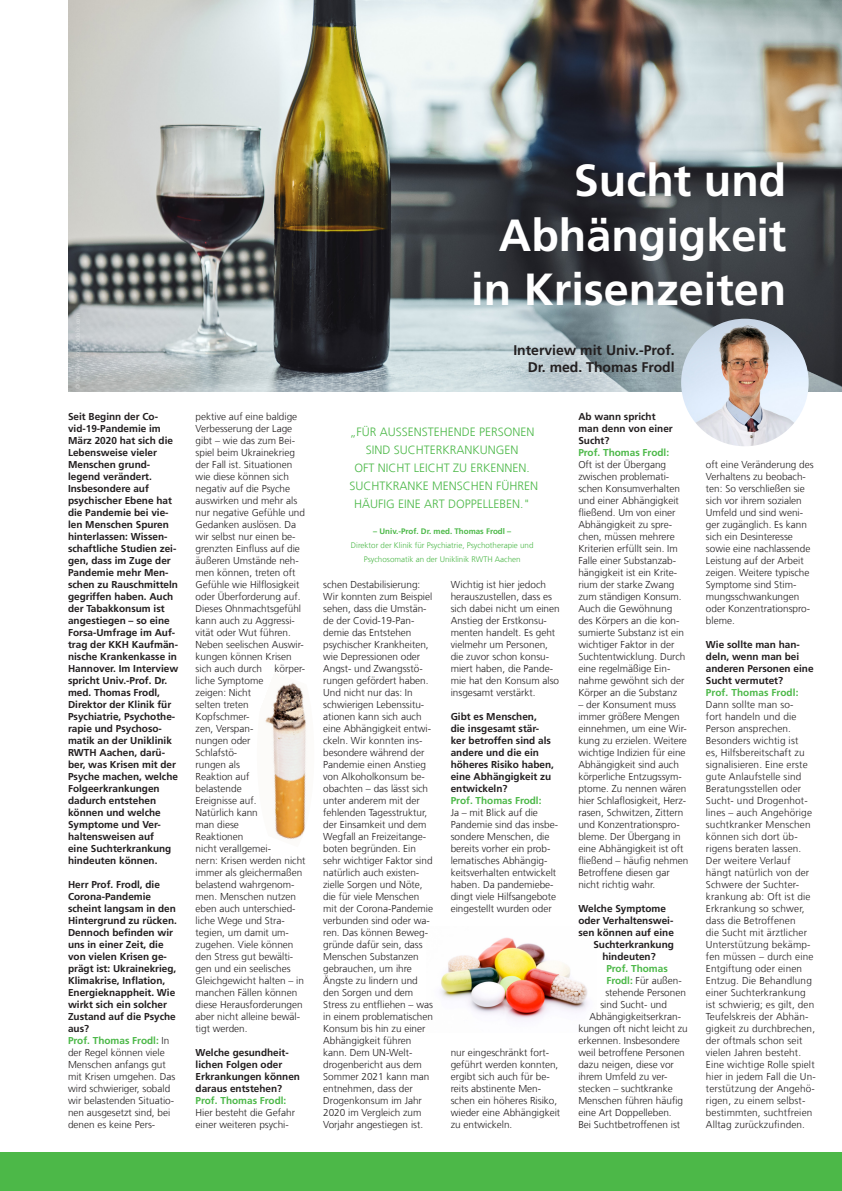
<style>
.page{position:relative;width:842px;height:1191px;background:#fff}
.page>*{position:absolute;margin:0;border:0;box-sizing:border-box;transform-origin:0 0}
.t1{font:700 45px/54px "Frutiger LT Com";color:#fff;text-align:right}
.t2{font:700 14px/16.8px "Frutiger LT Com";color:#231f20;text-align:right}
.t3{font:300 12px/18px "Frutiger LT Com";color:#4cb848;text-align:center}
.t4{font:300 10px/12px "Frutiger LT Com";color:#231f20}
.t5{font:700 10px/12px "Frutiger LT Com";color:#231f20}
.t6{font:700 10px "Frutiger LT Com";color:#4cb848}
.t7{font:300 8px/14px "Frutiger LT Com";color:#4cb848;text-align:center}
.t8{font:700 8px "Frutiger LT Com";color:#4cb848}
.s1{color:#4cb848}
.s2{font-weight:300}
.s3{font-weight:700;color:#4cb848}
</style>
<div class="page">
<img style="left:440px;top:937px;width:148px;height:83px">
<div style="left:0;top:1152px;width:842px;height:39px;background:#4cb848"></div>
<img style="left:68px;top:0;width:774px;height:391px">
<img style="left:681px;top:319px;width:128px;height:127px;border-radius:64px">
<img style="left:265px;top:682px;width:41px;height:157px">
<p class="t5" style="left:68px;top:411px;width:112px">Seit Beginn der Co&shy;vid-19-Pandemie im<br>März 2020 hat sich die<br>Lebensweise vieler<br>Menschen grund&shy;legend verändert.<br>Insbesondere auf psychischer Ebene hat die Pandemie bei vie&shy;len Menschen Spuren hinterlassen: Wissen&shy;schaftliche Studien zei&shy;gen, dass im Zuge der<br>Pandemie mehr Men&shy;schen zu Rauschmitteln gegriffen haben. Auch der Tabakkonsum ist angestiegen – so eine<br>Forsa-Umfrage im Auf&shy;trag der KKH Kaufmän&shy;nische Krankenkasse in<br>Hannover. Im Interview spricht Univ.-Prof. Dr. med. Thomas Frodl,<br>Direktor der Klinik für<br>Psychiatrie, Psychothe&shy;rapie und Psychoso&shy;matik an der Uniklinik<br>RWTH Aachen, darü&shy;ber, was Krisen mit der<br>Psyche machen, welche<br>Folgeerkrankungen dadurch entstehen können und welche<br>Symptome und Ver&shy;haltensweisen auf<br>eine Suchterkrankung hindeuten können.</p>
<p class="t5" style="left:68px;top:879px;width:110px">Herr Prof. Frodl, die<br>Corona-Pandemie scheint langsam in den<br>Hintergrund zu rücken.<br>Dennoch befinden wir uns in einer Zeit, die von vielen Krisen ge&shy;prägt ist: Ukrainekrieg,<br>Klimakrise, Inflation,<br>Energieknappheit. Wie wirkt sich ein solcher<br>Zustand auf die Psyche aus?<br><span class="s1">Prof. Thomas Frodl:</span> <span class="s2">In der Regel können viele<br>Menschen anfangs gut mit Krisen umgehen. Das wird schwieriger, sobald wir belastenden Situatio&shy;nen ausgesetzt sind, bei denen es keine Pers-</span></p>
<p class="t4" style="left:196px;top:411px;width:111px">pektive auf eine baldige<br>Verbesserung der Lage gibt – wie das zum Bei&shy;spiel beim Ukrainekrieg der Fall ist. Situationen wie diese können sich negativ auf die Psyche auswirken und mehr als nur negative Gefühle und<br>Gedanken auslösen. Da wir selbst nur einen be&shy;grenzten Einfluss auf die äußeren Umstände neh&shy;men können, treten oft<br>Gefühle wie Hilflosigkeit oder Überforderung auf.<br>Dieses Ohnmachtsgefühl kann auch zu Aggressi&shy;vität oder Wut führen.<br>Neben seelischen Auswir&shy;kungen können Krisen sich auch durch</p>
<p class="t4" style="left:275px;top:663px;width:32px">körper-</p>
<p class="t4" style="left:196px;top:675px;width:111px">liche Symptome<br>zeigen: Nicht<br>selten treten<br>Kopfschmer-<br>zen, Verspan-<br>nungen oder<br>Schlafstö-<br>rungen als<br>Reaktion auf<br>belastende<br>Ereignisse auf.<br>Natürlich kann<br>man diese<br>Reaktionen<br>nicht verallgemei-<br>nern: Krisen werden nicht immer als gleichermaßen belastend wahrgenom&shy;men. Menschen nutzen eben auch unterschied&shy;liche Wege und Stra&shy;tegien, um damit um&shy;zugehen. Viele können den Stress gut bewälti&shy;gen und ein seelisches<br>Gleichgewicht halten – in manchen Fällen können diese Herausforderungen aber nicht alleine bewäl&shy;tigt werden.</p>
<p class="t5" style="left:196px;top:1047px;width:106px">Welche gesundheit&shy;lichen Folgen oder<br>Erkrankungen können daraus entstehen?</p>
<p class="t6" style="left:196px;top:1095px;width:92px">Prof. Thomas Frodl:</p>
<p class="t4" style="left:196px;top:1107px;width:101px">Hier besteht die Gefahr einer weiteren psychi-</p>
<h1 class="t1" style="left:471px;top:154px;width:317px">Sucht und<br>Abhängigkeit in Krisenzeiten</h1>
<h2 class="t2" style="left:513px;top:342px;width:163px">Interview mit Univ.-Prof.<br>Dr. med. Thomas Frodl</h2>
<p class="t3" style="left:350px;top:423px;width:190px">„FÜR AUSSENSTEHENDE PERSONEN<br>SIND SUCHTERKRANKUNGEN<br>OFT NICHT LEICHT ZU ERKENNEN.<br>SUCHTKRANKE MENSCHEN FÜHREN<br>HÄUFIG EINE ART DOPPELLEBEN."</p>
<p class="t8" style="left:373px;top:527px;width:139px">– Univ.-Prof. Dr. med. Thomas Frodl –</p>
<p class="t7" style="left:351px;top:538px;width:184px">Direktor der Klinik für Psychiatrie, Psychotherapie und<br>Psychosomatik an der Uniklinik RWTH Aachen</p>
<p class="t4" style="left:323px;top:579px;width:111px">schen Destabilisierung:<br>Wir konnten zum Beispiel sehen, dass die Umstän&shy;de der Covid-19-Pan&shy;demie das Entstehen psychischer Krankheiten, wie Depressionen oder<br>Angst- und Zwangsstö&shy;rungen gefördert haben.<br>Und nicht nur das: In schwierigen Lebenssitu&shy;ationen kann sich auch eine Abhängigkeit entwi&shy;ckeln. Wir konnten ins&shy;besondere während der<br>Pandemie einen Anstieg von Alkoholkonsum be&shy;obachten – das lässt sich unter anderem mit der fehlenden Tagesstruktur, der Einsamkeit und dem<br>Wegfall an Freizeitange&shy;boten begründen. Ein sehr wichtiger Faktor sind natürlich auch existen&shy;zielle Sorgen und Nöte, die für viele Menschen mit der Corona-Pandemie verbunden sind oder wa&shy;ren. Das können Beweg&shy;gründe dafür sein, dass<br>Menschen Substanzen gebrauchen, um ihre<br>Ängste zu lindern und den Sorgen und dem<br>Stress zu entfliehen – was in einem problematischen<br>Konsum bis hin zu einer<br>Abhängigkeit führen kann. Dem UN-Welt&shy;drogenbericht aus dem<br>Sommer 2021 kann man entnehmen, dass der<br>Drogenkonsum im Jahr<br>2020 im Vergleich zum<br>Vorjahr angestiegen ist.</p>
<p class="t4" style="left:451px;top:579px;width:110px">Wichtig ist hier jedoch herauszustellen, dass es sich dabei nicht um einen<br>Anstieg der Erstkonsu&shy;menten handelt. Es geht vielmehr um Personen, die zuvor schon konsu&shy;miert haben, die Pande&shy;mie hat den Konsum also insgesamt verstärkt.</p>
<p class="t5" style="left:451px;top:711px;width:105px">Gibt es Menschen,<br>die insgesamt stär&shy;ker betroffen sind als andere und die ein höheres Risiko haben, eine Abhängigkeit zu entwickeln?</p>
<p class="t6" style="left:451px;top:795px;width:92px">Prof. Thomas Frodl:</p>
<p class="t4" style="left:451px;top:807px;width:109px">Ja – mit Blick auf die<br>Pandemie sind das insbe&shy;sondere Menschen, die bereits vorher ein prob&shy;lematisches Abhängig&shy;keitsverhalten entwickelt haben. Da pandemiebe&shy;dingt viele Hilfsangebote eingestellt wurden oder</p>
<p class="t4" style="left:451px;top:1047px;width:111px">nur eingeschränkt fort&shy;geführt werden konnten, ergibt sich auch für be&shy;reits abstinente Men&shy;schen ein höheres Risiko, wieder eine Abhängigkeit zu entwickeln.</p>
<p class="t5" style="left:578px;top:411px;width:96px">Ab wann spricht man denn von einer<br>Sucht?</p>
<p class="t6" style="left:578px;top:447px;width:92px">Prof. Thomas Frodl:</p>
<p class="t4" style="left:578px;top:459px;width:109px">Oft ist der Übergang zwischen problemati&shy;schen Konsumverhalten und einer Abhängigkeit fließend. Um von einer<br>Abhängigkeit zu spre&shy;chen, müssen mehrere<br>Kriterien erfüllt sein. Im<br>Falle einer Substanzab&shy;hängigkeit ist ein Krite&shy;rium der starke Zwang zum ständigen Konsum.<br>Auch die Gewöhnung des Körpers an die kon&shy;sumierte Substanz ist ein wichtiger Faktor in der<br>Suchtentwicklung. Durch eine regelmäßige Ein&shy;nahme gewöhnt sich der<br>Körper an die Substanz</p>
<p class="t4" style="left:578px;top:699px;width:111px">– der Konsument muss immer größere Mengen einnehmen, um eine Wir&shy;kung zu erzielen. Weitere wichtige Indizien für eine<br>Abhängigkeit sind auch körperliche Entzugssym&shy;ptome. Zu nennen wären hier Schlaflosigkeit, Herz&shy;rasen, Schwitzen, Zittern und Konzentrationspro&shy;bleme. Der Übergang in eine Abhängigkeit ist oft fließend – häufig nehmen<br>Betroffene diesen gar nicht richtig wahr.</p>
<p class="t5" style="left:578px;top:903px;width:89px">Welche Symptome</p>
<p class="t5" style="left:578px;top:915px;width:97px">oder Verhaltenswei-</p>
<p class="t5" style="left:578px;top:927px;width:97px">sen können auf eine</p>
<p class="t5" style="left:593px;top:939px;width:82px">Suchterkrankung</p>
<p class="t5" style="left:602px;top:951px;width:55px">hindeuten?</p>
<p class="t6" style="left:606px;top:963px;width:63px">Prof. Thomas</p>
<p class="t4" style="left:606px;top:975px;width:77px"><span class="s3">Frodl:</span> Für außen-</p>
<p class="t4" style="left:605px;top:987px;width:82px">stehende Personen</p>
<p class="t4" style="left:600px;top:999px;width:68px">sind Sucht- und</p>
<p class="t4" style="left:589px;top:1011px;width:93px">Abhängigkeitserkran-</p>
<p class="t4" style="left:578px;top:1023px;width:111px">kungen oft nicht leicht zu</p>
<p class="t4" style="left:578px;top:1035px;width:103px">erkennen. Insbesondere</p>
<p class="t4" style="left:578px;top:1047px;width:108px">weil betroffene Personen</p>
<p class="t4" style="left:578px;top:1059px;width:97px">dazu neigen, diese vor</p>
<p class="t4" style="left:578px;top:1071px;width:91px">ihrem Umfeld zu ver-</p>
<p class="t4" style="left:578px;top:1083px;width:96px">stecken – suchtkranke</p>
<p class="t4" style="left:578px;top:1095px;width:106px">Menschen führen häufig</p>
<p class="t4" style="left:578px;top:1107px;width:95px">eine Art Doppelleben.</p>
<p class="t4" style="left:578px;top:1119px;width:103px">Bei Suchtbetroffenen ist</p>
<p class="t4" style="left:706px;top:459px;width:109px">oft eine Veränderung des<br>Verhaltens zu beobach&shy;ten: So verschließen sie sich vor ihrem sozialen<br>Umfeld und sind weni&shy;ger zugänglich. Es kann sich ein Desinteresse sowie eine nachlassende<br>Leistung auf der Arbeit zeigen. Weitere typische<br>Symptome sind Stim&shy;mungsschwankungen oder Konzentrationspro&shy;bleme.</p>
<p class="t5" style="left:706px;top:639px;width:109px">Wie sollte man han&shy;deln, wenn man bei anderen Personen eine<br>Sucht vermutet?</p>
<p class="t6" style="left:706px;top:687px;width:94px">Prof. Thomas Frodl:</p>
<p class="t4" style="left:706px;top:699px;width:111px">Dann sollte man so-<br>fort handeln und die<br>Person ansprechen.<br>Besonders wichtig ist<br>es, Hilfsbereitschaft zu signalisieren. Eine erste gute Anlaufstelle sind<br>Beratungsstellen oder<br>Sucht- und Drogenhot&shy;lines – auch Angehörige suchtkranker Menschen können sich dort üb&shy;rigens beraten lassen.<br>Der weitere Verlauf hängt natürlich von der<br>Schwere der Suchter&shy;krankung ab: Oft ist die<br>Erkrankung so schwer, dass die Betroffenen<br>die Sucht mit ärztlicher<br>Unterstützung bekämp&shy;fen müssen – durch eine<br>Entgiftung oder einen<br>Entzug. Die Behandlung einer Suchterkrankung ist schwierig; es gilt, den<br>Teufelskreis der Abhän&shy;gigkeit zu durchbrechen, der oftmals schon seit vielen Jahren besteht.<br>Eine wichtige Rolle spielt hier in jedem Fall die Un&shy;terstützung der Angehö&shy;rigen, zu einem selbst&shy;bestimmten, suchtfreien<br>Alltag zurückzufinden.</p>
</div>
